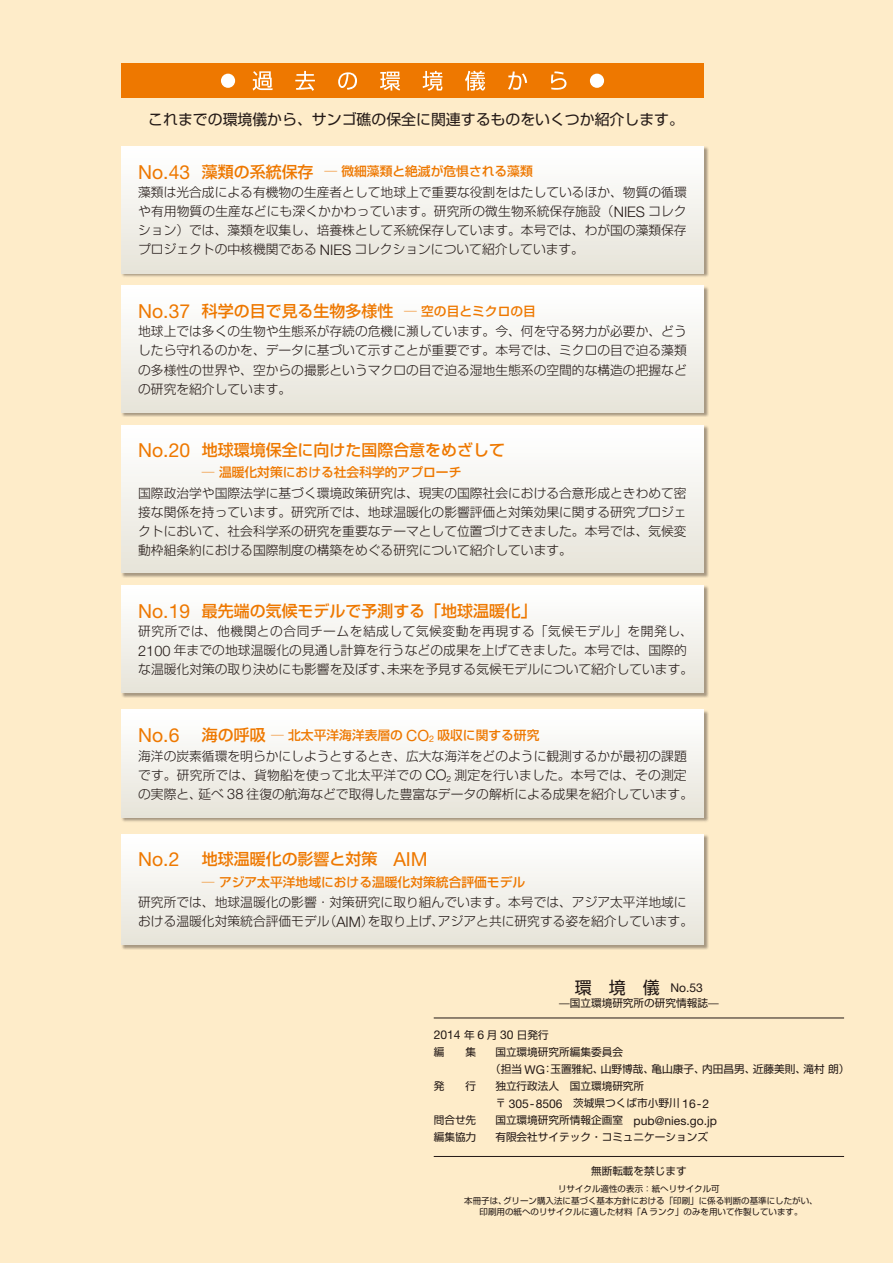
<style>
.page{position:relative;width:893px;height:1263px;background:#feecc9}
.page>*{position:absolute;margin:0;border:0;box-sizing:border-box;transform-origin:0 0}
.t1{font:500 15.9px "Shin Go Pro";color:#ee7800}
.t2{font:14.85px "Shin Go Pro";color:#231916}
.t3{font:300 12.75px/19.2px "Shin Go Pro";color:#231916}
.t4{font:500 12.75px "Shin Go Pro";color:#ee7800}
.t5{font:12.15px "Helvetica Neue";color:#231916}
.t6{font:10.65px/17px "Shin Go Pro";color:#231916}
.t7{font:8.55px/11.7px "Shin Go Pro";color:#231916;text-align:center}
.s1{font-family:"Helvetica Neue";font-weight:400;font-size:19.35px;color:#ee7800}
.s2{font-weight:500;font-size:15.9px;color:#ee7800}
.s3{font-weight:500;color:#ee7800}
.s4{font-family:"Helvetica Neue";font-size:14.55px}
.s5{font-family:"Helvetica Neue";font-weight:400;font-size:19.35px}
.s6{font-size:12.75px}
.s7{font-family:"Helvetica Neue";font-weight:400;font-size:15.45px;color:#ee7800}
.s8{font-family:"Shin Go Pro";font-size:16.95px}
.s9{font-family:"Shin Go Pro";font-size:10.65px}
.s10{font-family:"Helvetica Neue";font-size:12.15px}
.s11{font-family:"Helvetica Neue";font-size:9.75px}
</style>
<div class="page">
<div style="left:121px;top:64px;width:583px;height:34px;background:#ee7800"></div>
<div style="left:221px;top:74px;width:14px;height:14px;background:#fff;border-radius:50%"></div>
<svg style="left:253px;top:71px;width:20px;height:20px"></svg>
<svg style="left:295px;top:71px;width:20px;height:20px"></svg>
<svg style="left:338px;top:72px;width:19px;height:18px"></svg>
<svg style="left:380px;top:72px;width:20px;height:19px"></svg>
<svg style="left:423px;top:71px;width:19px;height:20px"></svg>
<svg style="left:465px;top:71px;width:20px;height:20px"></svg>
<svg style="left:508px;top:71px;width:19px;height:19px"></svg>
<svg style="left:551px;top:71px;width:15px;height:19px"></svg>
<div style="left:590px;top:74px;width:14px;height:14px;background:#fff;border-radius:50%"></div>
<div style="left:121px;top:710px;width:588px;height:112px;background:#231916;opacity:.4"></div>
<div style="left:121px;top:710px;width:583px;height:107px;background:linear-gradient(to bottom,#fff,#e7e4d9)"></div>
<div style="left:121px;top:585px;width:588px;height:113px;background:#231916;opacity:.4"></div>
<div style="left:121px;top:585px;width:583px;height:108px;background:linear-gradient(to bottom,#fff,#e7e4d9)"></div>
<div style="left:121px;top:286px;width:588px;height:131px;background:#231916;opacity:.4"></div>
<div style="left:121px;top:286px;width:583px;height:126px;background:linear-gradient(to bottom,#fff,#e7e4d9)"></div>
<div style="left:121px;top:425px;width:588px;height:153px;background:#231916;opacity:.4"></div>
<div style="left:121px;top:425px;width:583px;height:148px;background:linear-gradient(to bottom,#fff,#e7e4d9)"></div>
<div style="left:121px;top:146px;width:588px;height:132px;background:#231916;opacity:.4"></div>
<div style="left:121px;top:146px;width:583px;height:127px;background:linear-gradient(to bottom,#fff,#e6e4d9)"></div>
<div style="left:121px;top:834px;width:588px;height:116px;background:#231916;opacity:.4"></div>
<div style="left:121px;top:834px;width:583px;height:111px;background:linear-gradient(to bottom,#fff,#e6e4d9)"></div>
<hr style="left:434px;top:1018px;width:410px;height:1px;background:#231916">
<hr style="left:434px;top:1156px;width:410px;height:1px;background:#231916">
<p class="t2" style="left:148px;top:107px;width:537px">これまでの環境儀から、サンゴ礁の保全に関連するものをいくつか紹介します。</p>
<p class="t3" style="left:138px;top:160px;width:550px;line-height:20.7px"><span class="s1">No.43</span> <span class="s2">藻類の系統保存</span> <span class="s3">─ 微細藻類と絶滅が危惧される藻類<br></span>藻類は光合成による有機物の生産者として地球上で重要な役割をはたしているほか、物質の循環</p>
<p class="t3" style="left:138px;top:200px;width:550px;text-align:justify">や有用物質の生産などにも深くかかわっています。研究所の微生物系統保存施設（<span class="s4">NIES</span> コレクション）では、藻類を収集し、培養株として系統保存しています。本号では、わが国の藻類保存プロジェクトの中核機関である <span class="s4">NIES</span> コレクションについて紹介しています。</p>
<p class="t1" style="left:138px;top:298px;width:399px"><span class="s5">No.37</span> 科学の目で見る生物多様性 <span class="s6">─ 空の目とミクロの目</span></p>
<p class="t3" style="left:138px;top:320px;width:550px;text-align:justify">地球上では多くの生物や生態系が存続の危機に瀕しています。今、何を守る努力が必要か、どうしたら守れるのかを、データに基づいて示すことが重要です。本号では、ミクロの目で迫る藻類の多様性の世界や、空からの撮影というマクロの目で迫る湿地生態系の空間的な構造の把握などの研究を紹介しています。</p>
<p class="t1" style="left:138px;top:437px;width:368px"><span class="s5">No.20</span> 地球環境保全に向けた国際合意をめざして</p>
<p class="t4" style="left:202px;top:462px;width:261px">─ 温暖化対策における社会科学的アプローチ</p>
<p class="t3" style="left:138px;top:482px;width:550px;text-align:justify">国際政治学や国際法学に基づく環境政策研究は、現実の国際社会における合意形成ときわめて密接な関係を持っています。研究所では、地球温暖化の影響評価と対策効果に関する研究プロジェクトにおいて、社会科学系の研究を重要なテーマとして位置づけてきました。本号では、気候変動枠組条約における国際制度の構築をめぐる研究について紹介しています。</p>
<p class="t1" style="left:138px;top:597px;width:400px"><span class="s5">No.19</span> 最先端の気候モデルで予測する「地球温暖化」</p>
<p class="t3" style="left:138px;top:620px;width:556px">研究所では、他機関との合同チームを結成して気候変動を再現する「気候モデル」を開発し、<br><span class="s4">2100</span> 年までの地球温暖化の見通し計算を行うなどの成果を上げてきました。本号では、国際的な温暖化対策の取り決めにも影響を及ぼす、未来を予見する気候モデルについて紹介しています。</p>
<p class="t3" style="left:138px;top:723px;width:550px;line-height:20.7px"><span class="s1">No.6</span> <span class="s2">海の呼吸</span> <span class="s3">─ 北太平洋海洋表層の</span> <span class="s7">CO</span><sub>2</sub> <span class="s3">吸収に関する研究<br></span>海洋の炭素循環を明らかにしようとするとき、広大な海洋をどのように観測するかが最初の課題</p>
<p class="t3" style="left:138px;top:764px;width:556px">です。研究所では、貨物船を使って北太平洋での <span class="s4">CO</span><sub>2</sub> 測定を行いました。本号では、その測定の実際と、延べ <span class="s4">38</span> 往復の航海などで取得した豊富なデータの解析による成果を紹介しています。</p>
<p class="t1" style="left:138px;top:846px;width:291px"><span class="s5">No.2</span> 地球温暖化の影響と対策 <span class="s5">AIM</span></p>
<p class="t4" style="left:202px;top:871px;width:325px">─ アジア太平洋地域における温暖化対策統合評価モデル</p>
<p class="t3" style="left:138px;top:891px;width:556px">研究所では、地球温暖化の影響・対策研究に取り組んでいます。本号では、アジア太平洋地域における温暖化対策統合評価モデル（<span class="s4">AIM</span>）を取り上げ、アジアと共に研究する姿を紹介しています。</p>
<p class="t5" style="left:575px;top:980px;width:130px"><span class="s8">環 境 儀</span> No.53</p>
<p class="t6" style="left:559px;top:993px;width:161px">—国立環境研究所の研究情報誌—</p>
<p class="t5" style="left:434px;top:1028px;width:117px">2014 <span class="s9">年</span> 6 <span class="s9">月</span> 30 <span class="s9">日発行</span></p>
<p class="t6" style="left:434px;top:1042px;width:12px">編</p>
<p class="t6" style="left:466px;top:1042px;width:12px">集</p>
<p class="t6" style="left:490px;top:1042px;width:361px;text-indent:5px">国立環境研究所編集委員会<br>（担当 <span class="s10">WG</span>：玉置雅紀、山野博哉、亀山康子、内田昌男、近藤美則、滝村朗）</p>
<p class="t6" style="left:434px;top:1076px;width:12px">発</p>
<p class="t6" style="left:466px;top:1076px;width:12px">行</p>
<p class="t6" style="left:495px;top:1076px;width:150px">独立行政法人 国立環境研究所</p>
<p class="t5" style="left:495px;top:1096px;width:215px"><span class="s9">〒</span> 305-8506 <span class="s9">茨城県つくば市小野川</span> 16-2</p>
<p class="t6" style="left:434px;top:1110px;width:44px">問合せ先</p>
<p class="t5" style="left:495px;top:1113px;width:223px"><span class="s9">国立環境研究所情報企画室</span> pub@nies.go.jp</p>
<p class="t6" style="left:434px;top:1127px;width:44px">編集協力</p>
<p class="t6" style="left:495px;top:1127px;width:214px">有限会社サイテック・コミュニケーションズ</p>
<p class="t6" style="left:591px;top:1161px;width:97px">無断転載を禁じます</p>
<p class="t7" style="left:464px;top:1182px;width:355px">リサイクル適性の表示：紙へリサイクル可<br>本冊子は、グリーン購入法に基づく基本方針における「印刷」に係る判断の基準にしたがい、印刷用の紙へのリサイクルに適した材料「<span class="s11">A</span> ランク」のみを用いて作製しています。</p>
</div>
